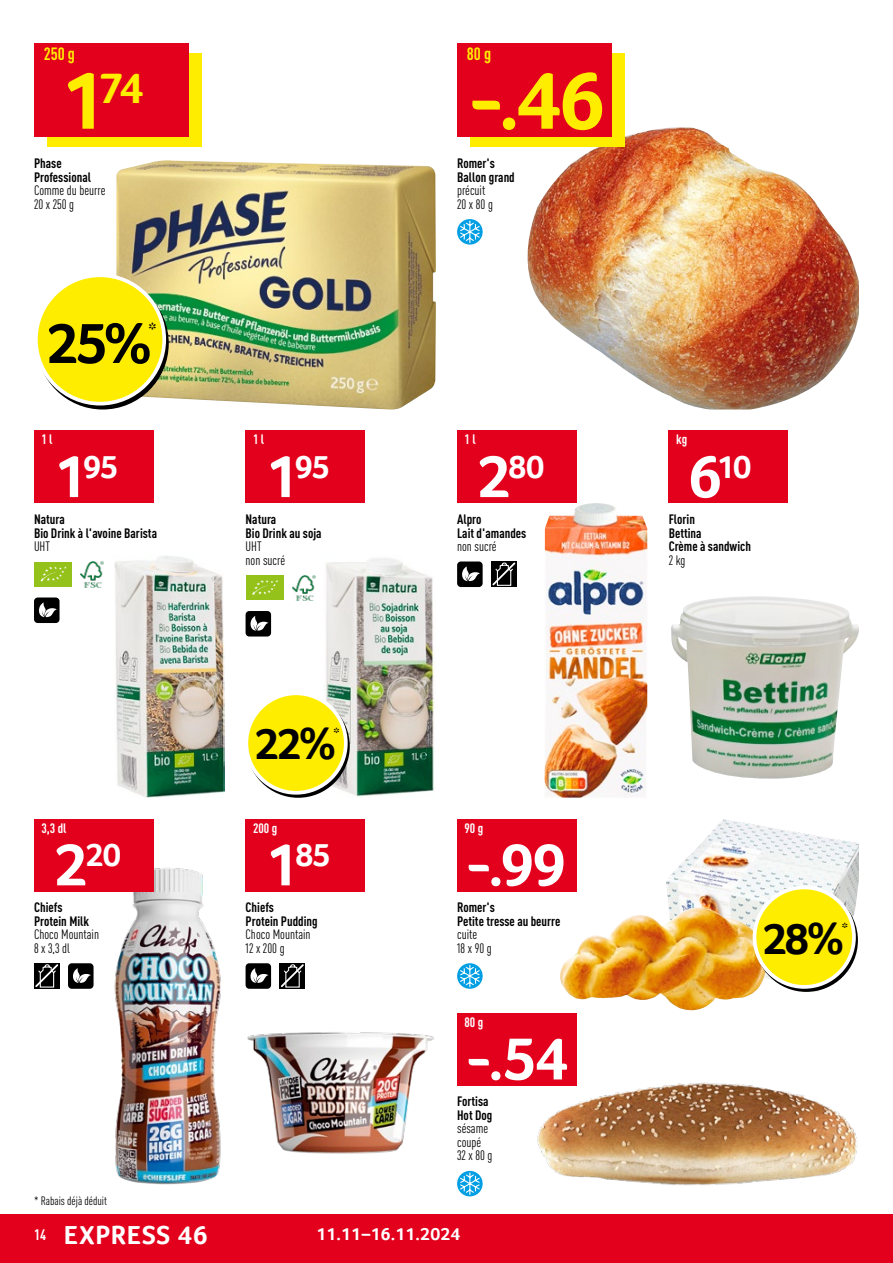
<style>
.page{position:relative;width:893px;height:1263px;background:#fff}
.page>*{position:absolute;margin:0;border:0;box-sizing:border-box;transform-origin:0 0}
.t1{font:700 84px "Transgourmet";color:#ffed00}
.t2{font:700 61.5px "Transgourmet";color:#fff}
.t3{font:700 58.5px "Transgourmet";color:#000}
.t4{font:700 45px "Transgourmet";color:#000}
.t5{font:700 44.55px "Transgourmet";color:#ffed00}
.t6{font:700 33.3px "Transgourmet";letter-spacing:-.035em;color:#fff}
.t7{font:700 26.7px "Transgourmet";letter-spacing:.03em;color:#fff}
.t8{font:700 19.5px "Transgourmet";color:#000}
.t9{font:700 18px "Transgourmet";letter-spacing:.01em;color:#fff}
.t10{font:700 condensed 17.55px "DINOT";color:#ffed00}
.t11{font:700 15px "Transgourmet";color:#000}
.t12{font:700 condensed 13.5px/13.5px "DINOT";color:#000}
.t13{font:condensed 13.5px/13.5px "DINOT";color:#000}
.t14{font:700 condensed 13.5px "DINOT";color:#fff}
.t15{font:condensed 12px "DINOT";color:#000}
.s1{font-size:84px}
.s2{font-size:61.5px}
.s3{font-family:"DINOT";font-stretch:condensed;font-size:15px}
</style>
<div class="page">
<img style="left:116px;top:160px;width:320px;height:249px">
<img style="left:527px;top:127px;width:332px;height:282px">
<img style="left:115px;top:556px;width:109px;height:242px">
<img style="left:324px;top:558px;width:110px;height:239px">
<img style="left:545px;top:503px;width:102px;height:295px">
<img style="left:671px;top:596px;width:188px;height:183px">
<img style="left:111px;top:863px;width:110px;height:322px">
<img style="left:247px;top:1032px;width:187px;height:122px">
<img style="left:666px;top:819px;width:193px;height:173px">
<img style="left:536px;top:1081px;width:322px;height:104px">
<div style="left:47px;top:53px;width:155px;height:94px;background:#ffed00"></div>
<div style="left:34px;top:43px;width:155px;height:93px;background:#e3001d"></div>
<svg style="left:39px;top:279px;width:128px;height:129px"></svg>
<div style="left:36px;top:275px;width:128px;height:129px;background:#ffed00;border-radius:50%"></div>
<div style="left:34px;top:273px;width:132px;height:132px;border:4px solid #fff;border-radius:50%"></div>
<div style="left:470px;top:53px;width:155px;height:94px;background:#ffed00"></div>
<div style="left:457px;top:43px;width:155px;height:93px;background:#e3001d"></div>
<svg style="left:457px;top:219px;width:26px;height:26px"></svg>
<svg style="left:459px;top:220px;width:22px;height:24px"></svg>
<div style="left:34px;top:431px;width:119px;height:72px;background:#e3001d"></div>
<div style="left:34px;top:562px;width:38px;height:25px;background:#94c11a"></div>
<svg style="left:40px;top:566px;width:27px;height:16px"></svg>
<img style="left:81px;top:561px;width:23px;height:26px">
<div style="left:34px;top:597px;width:26px;height:26px;background:#000;border-radius:4px"></div>
<svg style="left:39px;top:602px;width:18px;height:15px"></svg>
<div style="left:246px;top:431px;width:119px;height:72px;background:#e3001d"></div>
<div style="left:246px;top:575px;width:38px;height:25px;background:#94c11a"></div>
<svg style="left:252px;top:580px;width:26px;height:15px"></svg>
<img style="left:292px;top:575px;width:23px;height:25px">
<div style="left:246px;top:611px;width:25px;height:25px;background:#000;border-radius:4px"></div>
<svg style="left:250px;top:616px;width:18px;height:15px"></svg>
<div style="left:246px;top:693px;width:100px;height:100px;background:#ffed00;border-radius:50%"></div>
<div style="left:244px;top:691px;width:104px;height:104px;border:4px solid #fff;border-radius:50%"></div>
<div style="left:457px;top:431px;width:119px;height:72px;background:#e3001d"></div>
<div style="left:457px;top:561px;width:26px;height:26px;background:#000;border-radius:4px"></div>
<svg style="left:462px;top:566px;width:18px;height:15px"></svg>
<div style="left:491px;top:561px;width:26px;height:26px;background:#000"></div>
<svg style="left:492px;top:562px;width:23px;height:24px"></svg>
<div style="left:669px;top:431px;width:119px;height:72px;background:#e3001d"></div>
<div style="left:34px;top:819px;width:119px;height:72px;background:#e3001d"></div>
<div style="left:34px;top:963px;width:26px;height:26px;background:#000"></div>
<svg style="left:35px;top:964px;width:23px;height:24px"></svg>
<div style="left:68px;top:963px;width:26px;height:26px;background:#000;border-radius:4px"></div>
<svg style="left:73px;top:968px;width:18px;height:15px"></svg>
<div style="left:246px;top:819px;width:119px;height:72px;background:#e3001d"></div>
<div style="left:246px;top:963px;width:25px;height:26px;background:#000;border-radius:4px"></div>
<svg style="left:250px;top:968px;width:18px;height:15px"></svg>
<div style="left:280px;top:963px;width:25px;height:26px;background:#000"></div>
<svg style="left:281px;top:964px;width:23px;height:24px"></svg>
<div style="left:457px;top:819px;width:119px;height:72px;background:#e3001d"></div>
<svg style="left:457px;top:963px;width:26px;height:26px"></svg>
<svg style="left:459px;top:964px;width:22px;height:24px"></svg>
<div style="left:457px;top:1013px;width:119px;height:72px;background:#e3001d"></div>
<svg style="left:457px;top:1171px;width:26px;height:25px"></svg>
<svg style="left:459px;top:1172px;width:22px;height:23px"></svg>
<img style="left:560px;top:908px;width:207px;height:102px">
<div style="left:754px;top:887px;width:100px;height:100px;background:#ffed00;border-radius:50%"></div>
<div style="left:753px;top:885px;width:103px;height:104px;border:4px solid #fff;border-radius:50%"></div>
<div style="left:0;top:1214px;width:893px;height:49px;background:#e3001d"></div>
<p class="t10" style="left:44px;top:43px;width:33px">250 g</p>
<h3 class="t5" style="left:61px;top:62px;width:84px"><span class="s1">1</span>74</h3>
<p class="t12" style="left:34px;top:156px;width:59px">Phase<br>Professional</p>
<p class="t13" style="left:34px;top:183px;width:73px">Comme du beurre<br>20 x 250 g</p>
<h3 class="t3" style="left:46px;top:309px;width:107px">25%</h3>
<h3 class="t8" style="left:149px;top:318px;width:10px">*</h3>
<p class="t14" style="left:41px;top:431px;width:13px">1 l</p>
<h3 class="t6" style="left:54px;top:447px;width:66px"><span class="s2">1</span>95</h3>
<p class="t12" style="left:34px;top:512px;width:125px">Natura<br>Bio Drink à l'avoine Barista</p>
<p class="t13" style="left:34px;top:539px;width:18px">UHT</p>
<p class="t14" style="left:41px;top:819px;width:27px">3,3 dl</p>
<h3 class="t6" style="left:54px;top:835px;width:69px"><span class="s2">2</span>20</h3>
<p class="t12" style="left:34px;top:900px;width:57px">Chiefs<br>Protein Milk</p>
<p class="t13" style="left:34px;top:928px;width:67px">Choco Mountain<br>8 x 3,3 dl</p>
<p class="t14" style="left:253px;top:431px;width:13px">1 l</p>
<h3 class="t6" style="left:265px;top:447px;width:66px"><span class="s2">1</span>95</h3>
<p class="t12" style="left:246px;top:512px;width:78px">Natura<br>Bio Drink au soja</p>
<p class="t13" style="left:246px;top:539px;width:41px">UHT<br>non sucré</p>
<h3 class="t4" style="left:254px;top:718px;width:83px">22%</h3>
<p class="t11" style="left:334px;top:724px;width:8px">*</p>
<p class="t14" style="left:253px;top:819px;width:26px">200 g</p>
<h3 class="t6" style="left:265px;top:835px;width:67px"><span class="s2">1</span>85</h3>
<p class="t12" style="left:246px;top:900px;width:74px">Chiefs<br>Protein Pudding</p>
<p class="t13" style="left:246px;top:928px;width:67px">Choco Mountain<br>12 x 200 g</p>
<p class="t15" style="left:34px;top:1194px;width:75px">* Rabais déjà déduit</p>
<p class="t10" style="left:467px;top:43px;width:26px">80 g</p>
<h1 class="t1" style="left:467px;top:51px;width:140px">-.46</h1>
<p class="t12" style="left:457px;top:156px;width:59px">Romer's<br>Ballon grand</p>
<p class="t13" style="left:457px;top:183px;width:37px">précuit<br>20 x 80 g</p>
<p class="t14" style="left:465px;top:431px;width:13px">1 l</p>
<h3 class="t6" style="left:477px;top:447px;width:69px"><span class="s2">2</span>80</h3>
<p class="t12" style="left:457px;top:512px;width:71px">Alpro<br>Lait d'amandes</p>
<p class="t13" style="left:457px;top:539px;width:41px">non sucré</p>
<p class="t14" style="left:465px;top:819px;width:20px">90 g</p>
<h2 class="t2" style="left:465px;top:828px;width:103px">-.99</h2>
<p class="t12" style="left:457px;top:900px;width:105px">Romer's<br>Petite tresse au beurre</p>
<p class="t13" style="left:457px;top:928px;width:36px">cuite<br>18 x 90 g</p>
<p class="t14" style="left:465px;top:1014px;width:20px">80 g</p>
<h2 class="t2" style="left:465px;top:1022px;width:105px">-.54</h2>
<p class="t12" style="left:457px;top:1095px;width:37px">Fortisa<br>Hot Dog</p>
<p class="t13" style="left:457px;top:1122px;width:37px">sésame coupé<br>32 x 80 g</p>
<h3 class="t7" style="left:34px;top:1220px;width:175px"><span class="s3">14</span> EXPRESS 46</h3>
<h3 class="t9" style="left:316px;top:1224px;width:145px">11.11–16.11.2024</h3>
<p class="t14" style="left:676px;top:431px;width:13px">kg</p>
<h3 class="t6" style="left:688px;top:447px;width:64px"><span class="s2">6</span>10</h3>
<p class="t12" style="left:669px;top:512px;width:84px">Florin<br>Bettina<br>Crème à sandwich</p>
<p class="t13" style="left:669px;top:553px;width:18px">2 kg</p>
<h3 class="t4" style="left:762px;top:912px;width:83px">28%</h3>
<p class="t11" style="left:842px;top:919px;width:8px">*</p>
</div>
